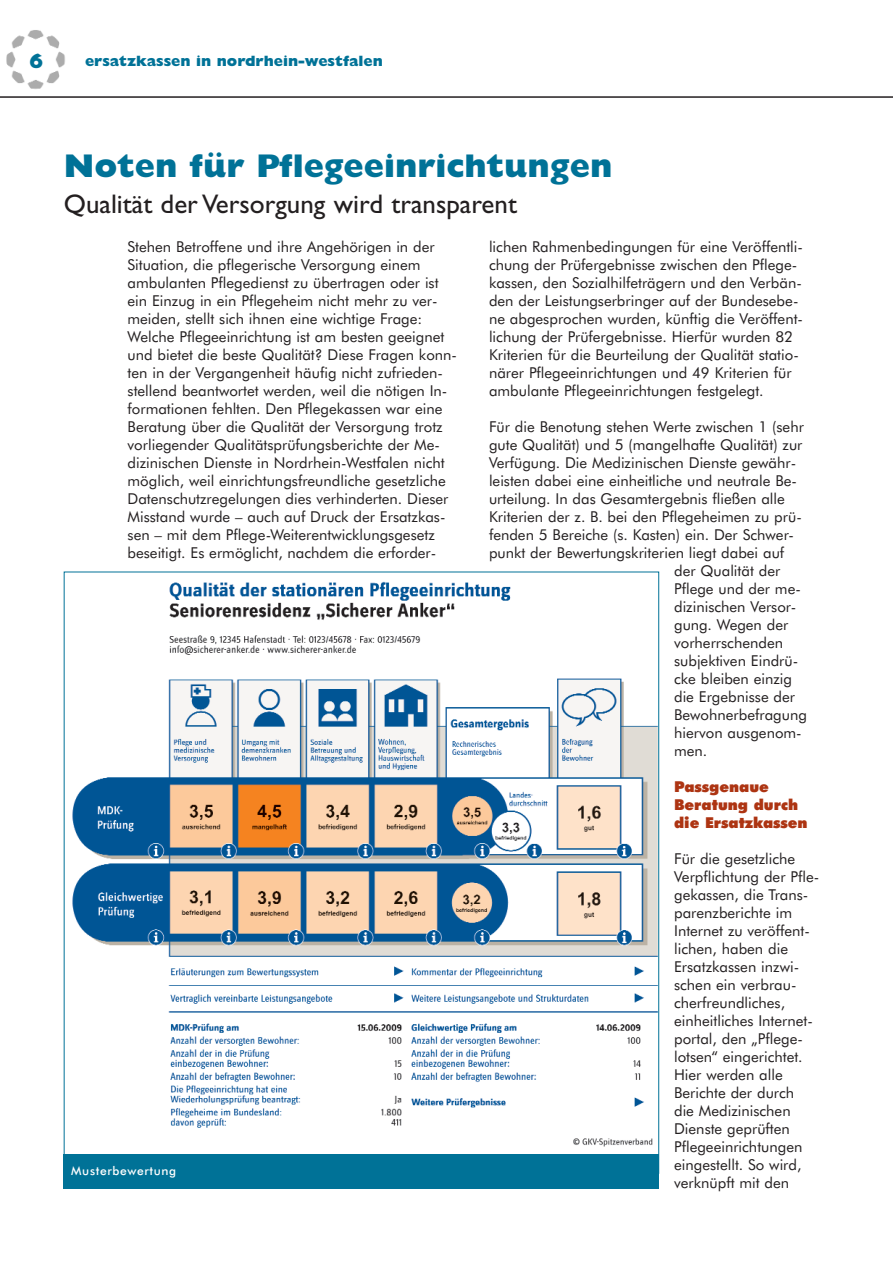
<style>
.page{position:relative;width:893px;height:1263px;background:#fff}
.page>*{position:absolute;margin:0;border:0;box-sizing:border-box;transform-origin:0 0}
.t1{font:800 33px "Gill Sans";color:#007297}
.t2{font:27px "Gill Sans";color:#231f20}
.t3{font:800 21px "Gill Sans";color:#007297}
.t4{font:15px/18px "Futura BT";color:#231f20}
.t5{font:900 15px/18px "Futura BT";color:#ad3412}
.t6{font:800 15px "Gill Sans";color:#007297}
.t7{font:500 12px "Futura BT";letter-spacing:.055em;color:#fff}
</style>
<div class="page">
<img style="left:6px;top:30px;width:59px;height:59px">
<hr style="left:0;top:96px;width:893px;height:2px;background:#231f20">
<img style="left:72px;top:581px;width:585px;height:566px">
<div style="left:64px;top:1154px;width:595px;height:34px;background:#007297"></div>
<h3 class="t3" style="left:29px;top:53px;width:16px">6</h3>
<p class="t6" style="left:85px;top:56px;width:299px">ersatzkassen in nordrhein-westfalen</p>
<h1 class="t1" style="left:64px;top:154px;width:550px">Noten für Pflegeeinrichtungen</h1>
<h2 class="t2" style="left:64px;top:194px;width:455px">Qualität der Versorgung wird transparent</h2>
<p class="t4" style="left:128px;top:239px;width:331px">Stehen Betroffene und ihre Angehörigen in der Situation, die pflegerische Versorgung einem ambulanten Pflegedienst zu übertragen oder ist ein Einzug in ein Pflegeheim nicht mehr zu ver - meiden, stellt sich ihnen eine wichtige Frage:<br>Welche Pfle geeinrichtung ist am besten geeignet und bietet die beste Qualität? Diese Fragen konn&shy;ten in der Vergangenheit häufig nicht zufrieden - stellend be antwortet werden, weil die nötigen In - formationen fehlten. Den Pflegekassen war eine Beratung über die Qualität der Versorgung trotz vorliegender Qualitätsprüfungsberichte der Me - dizinischen Dienste in Nord rhein-Westfalen nicht möglich, weil einrichtungsfreundliche gesetzliche Datenschutzregelungen dies verhinderten. Dieser Misstand wurde – auch auf Druck der Ersatzkas&shy;sen – mit dem Pflege-Weiterentwicklungsgesetz beseitigt. Es ermöglicht, nachdem die erforder-</p>
<p class="t4" style="left:489px;top:239px;width:316px">lichen Rahmenbedingungen für eine Veröffentli&shy;chung der Prüfergebnisse zwischen den Pflege - kassen, den Sozialhilfeträgern und den Verbän&shy;den der Leistungserbringer auf der Bundesebe&shy;ne abgesprochen wurden, künftig die Veröffent - lichung der Prüfergebnisse. Hierfür wurden 82<br>Kriterien für die Beurteilung der Qualität statio&shy;närer Pflegeeinrichtungen und 49 Kriterien für ambulante Pflegeeinrichtungen festgelegt.</p>
<p class="t4" style="left:489px;top:419px;width:316px">Für die Benotung stehen Werte zwischen 1 (sehr</p>
<p class="t4" style="left:489px;top:437px;width:315px">gu te Qualität) und 5 (mangelhafte Qualität) zur</p>
<p class="t4" style="left:489px;top:455px;width:309px">Verfügung. Die Medizinischen Dienste gewähr -</p>
<p class="t4" style="left:489px;top:473px;width:309px">leisten da bei eine einheitliche und neutrale Be -</p>
<p class="t4" style="left:489px;top:491px;width:297px">urteilung. In das Gesamtergebnis fließen alle</p>
<p class="t4" style="left:489px;top:509px;width:314px">Kriterien der z. B. bei den Pflegeheimen zu prü-</p>
<p class="t4" style="left:489px;top:527px;width:306px">fenden 5 Be reiche (s. Kasten) ein. Der Schwer-</p>
<p class="t4" style="left:489px;top:545px;width:297px">punkt der Bewertungskriterien liegt dabei auf</p>
<p class="t4" style="left:674px;top:563px;width:108px">der Qualität der</p>
<p class="t4" style="left:674px;top:581px;width:128px">Pflege und der me -</p>
<p class="t4" style="left:674px;top:599px;width:124px">dizinischen Versor -</p>
<p class="t4" style="left:674px;top:617px;width:116px">gung. Wegen der</p>
<p class="t4" style="left:674px;top:635px;width:110px">vorherrschenden</p>
<p class="t4" style="left:674px;top:653px;width:126px">subjektiven Eindrü-</p>
<p class="t4" style="left:674px;top:671px;width:120px">cke bleiben einzig</p>
<p class="t4" style="left:674px;top:689px;width:123px">die Ergebnisse der</p>
<p class="t4" style="left:674px;top:707px;width:134px">Bewohnerbefragung</p>
<p class="t4" style="left:674px;top:725px;width:129px">hiervon ausgenom-</p>
<p class="t4" style="left:674px;top:743px;width:35px">men.</p>
<p class="t5" style="left:674px;top:779px;width:135px">Passgenaue<br>Beratung durch die Ersatzkassen</p>
<p class="t4" style="left:674px;top:851px;width:147px">Für die gesetzliche<br>Verpflichtung der Pfle&shy;gekassen, die Trans - parenzberichte im<br>Internet zu ver öffent - lichen, haben die<br>Ersatzkassen inzwi&shy;schen ein verbrau - cherfreund liches, einheitliches Internet&shy;portal, den „Pflege - lotsen“ eingerichtet.<br>Hier werden alle<br>Berichte der durch<br>die Medizinischen<br>Dienste geprüften<br>Pflegeeinrichtungen eingestellt. So wird, verknüpft mit den</p>
<p class="t7" style="left:71px;top:1166px;width:106px">Musterbewertung</p>
</div>
